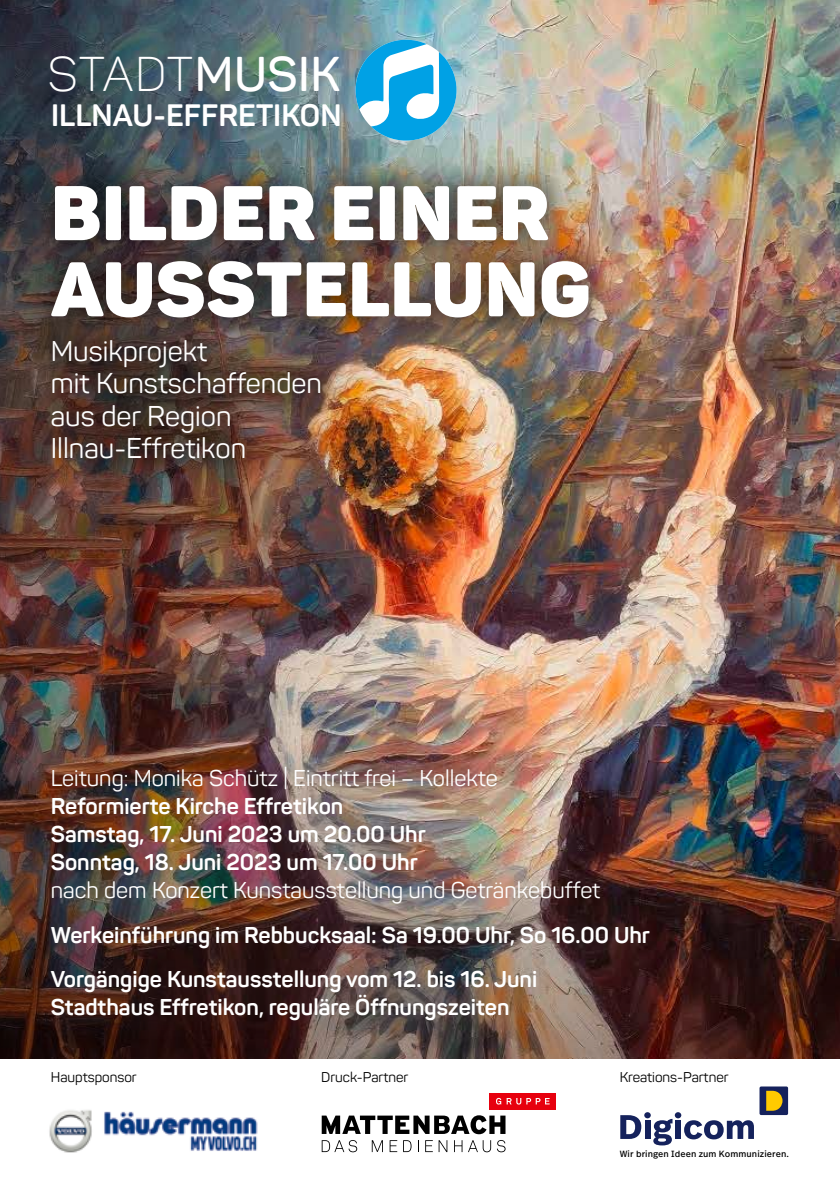
<style>
.page{position:relative;width:840px;height:1191px;background:#fff}
.page>*{position:absolute;margin:0;border:0;box-sizing:border-box;transform-origin:0 0}
.t1{font:900 76.2px/76.2px "Panton";letter-spacing:.01em;color:#fff}
.t2{font:300 48.2px "Panton";letter-spacing:.025em;color:#fff}
.t3{font:700 30.6px "Panton";color:#fff}
.t4{font:28.2px/32.4px "Panton";color:#fff}
.t5{font:700 22.6px/28.2px "Panton";color:#fff}
.t6{font:22.6px "Panton";color:#fff}
.t7{font:14px "Panton";color:#000}
.t8{font:9px "Real Text Pro";letter-spacing:.01em;color:#000}
.s1{font-weight:600}
</style>
<div class="page">
<img style="left:394px;top:0;width:445px;height:813px">
<img style="left:0;top:0;width:394px;height:813px">
<img style="left:0;top:813px;width:839px;height:246px">
<svg style="left:355px;top:40px;width:101px;height:101px"></svg>
<div style="left:21px;top:155px;width:598px;height:334px;background:#000;opacity:.5"></div>
<div style="left:20px;top:737px;width:658px;height:313px;background:#493436;opacity:.75"></div>
<div style="left:489px;top:1092px;width:67px;height:17px;background:#e7000e"></div>
<svg style="left:496px;top:1097px;width:53px;height:7px"></svg>
<svg style="left:321px;top:1115px;width:184px;height:19px"></svg>
<svg style="left:321px;top:1140px;width:36px;height:12px"></svg>
<svg style="left:371px;top:1140px;width:12px;height:12px"></svg>
<svg style="left:389px;top:1140px;width:8px;height:12px"></svg>
<svg style="left:403px;top:1140px;width:8px;height:12px"></svg>
<svg style="left:425px;top:1140px;width:7px;height:12px"></svg>
<svg style="left:438px;top:1140px;width:9px;height:12px"></svg>
<svg style="left:454px;top:1140px;width:51px;height:12px"></svg>
<img style="left:49px;top:1110px;width:209px;height:43px">
<svg style="left:620px;top:1112px;width:52px;height:33px"></svg>
<div style="left:674px;top:1112px;width:7px;height:6px;background:#15225c;border-radius:50%"></div>
<div style="left:674px;top:1120px;width:6px;height:19px;background:#15225c"></div>
<svg style="left:684px;top:1120px;width:69px;height:19px"></svg>
<div style="left:759px;top:1086px;width:28px;height:29px;background:#15225c;border-radius:2px"></div>
<svg style="left:766px;top:1090px;width:16px;height:20px"></svg>
<h2 class="t2" style="left:48px;top:45px;width:294px">STADT<span class="s1">MUSIK</span></h2>
<h3 class="t3" style="left:51px;top:96px;width:292px">ILLNAU-EFFRETIKON</h3>
<h1 class="t1" style="left:51px;top:174px;width:540px">BILDER EINER<br>AUSSTELLUNG</h1>
<p class="t4" style="left:51px;top:334px;width:272px">Musikprojekt<br>mit Kunstschaffenden aus der Region<br>Illnau-Effretikon</p>
<p class="t6" style="left:51px;top:763px;width:448px">Leitung: Monika Schütz | Eintritt frei – Kollekte</p>
<p class="t5" style="left:51px;top:791px;width:376px">Reformierte Kirche Effretikon<br>Samstag, 17. Juni 2023 um 20.00 Uhr<br>Sonntag, 18. Juni 2023 um 17.00 Uhr</p>
<p class="t6" style="left:51px;top:876px;width:550px">nach dem Konzert Kunstausstellung und Getränkebuffet</p>
<p class="t5" style="left:51px;top:912px;width:600px;line-height:44.2px">Werkeinführung im Rebbucksaal: Sa 19.00 Uhr, So 16.00 Uhr<br>Vorgängige Kunstausstellung vom 12. bis 16. Juni</p>
<p class="t5" style="left:51px;top:992px;width:460px">Stadthaus Effretikon, reguläre Öffnungszeiten</p>
<p class="t7" style="left:51px;top:1068px;width:87px">Hauptsponsor</p>
<p class="t7" style="left:321px;top:1068px;width:88px">Druck-Partner</p>
<p class="t7" style="left:619px;top:1068px;width:110px">Kreations-Partner</p>
<p class="t8" style="left:619px;top:1147px;width:170px">Wir bringen Ideen zum Kommunizieren.</p>
</div>
